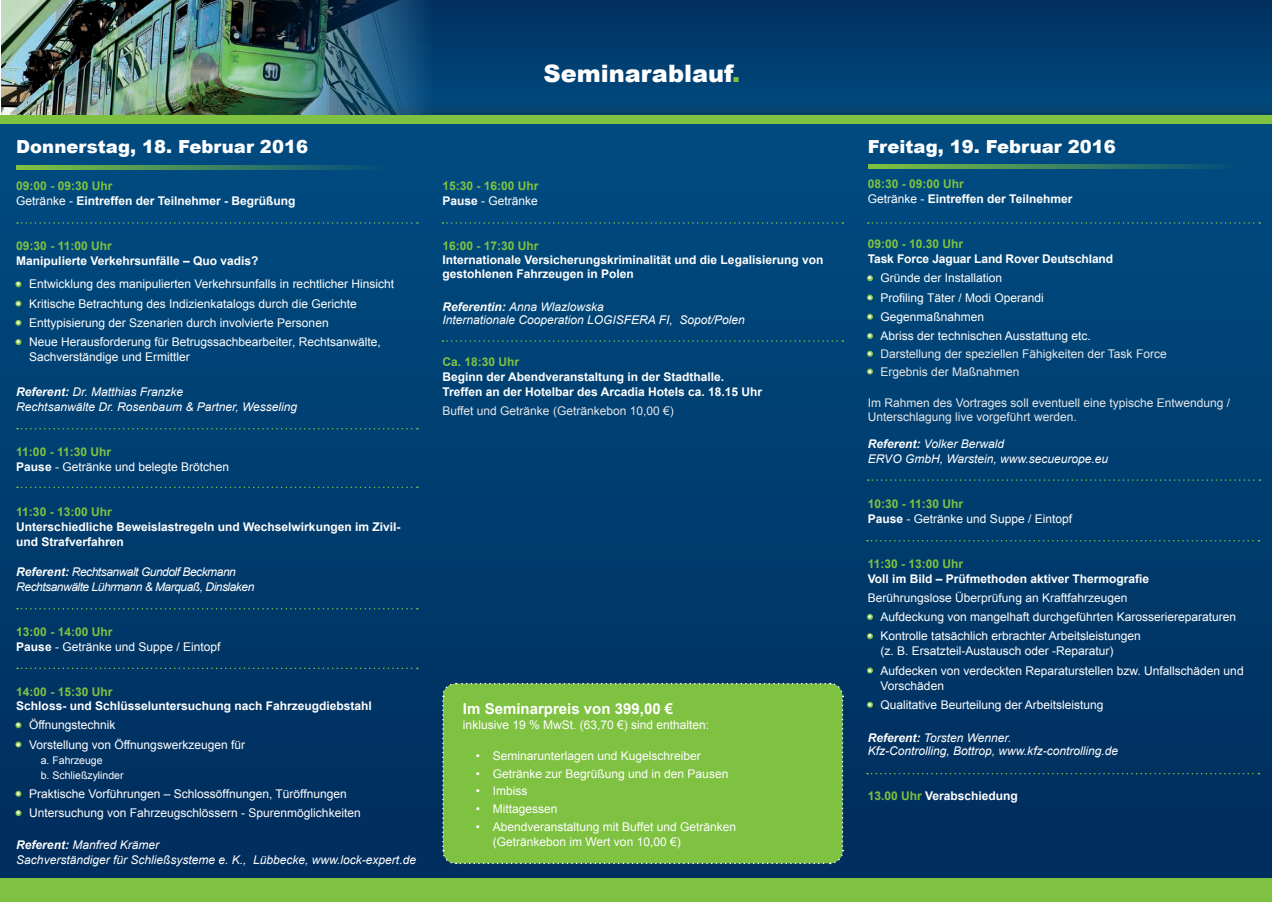
<style>
.page{position:relative;width:1272px;height:902px;background:#fff}
.page>*{position:absolute;margin:0;border:0;box-sizing:border-box;transform-origin:0 0}
.t1{font:900 24px "Arial";color:#fff}
.t2{font:900 18px "Arial";color:#fff}
.t3{font:700 15px "Arial";color:#fff}
.t4{font:12px/15px "Arial";color:#fff}
.t5{font:700 12px/15px "Arial";color:#fff}
.t6{font:italic 12px/15px "Arial";color:#fff}
.t7{font:12px/13.5px "Arial";color:#e6e7e9}
.t8{font:700 12px/15px "Arial";color:#7fc241}
.t9{font:italic 12px/15px "Arial";letter-spacing:-.04em;color:#fff}
.t10{font:10.5px/15px "Arial";color:#fff}
.s1{color:#7fc241}
.s2{font-weight:400}
.s3{font-weight:700}
.s4{font-weight:700;color:#7fc241}
.s5{color:#fff}
.s6{font-weight:400;color:#fff}
</style>
<div class="page">
<img style="left:1px;top:0;width:68px;height:115px">
<div style="left:69px;top:0;width:1202px;height:120px;background:#231f20;opacity:.75"></div>
<div style="left:0;top:122px;width:1271px;height:779px;background:linear-gradient(to bottom,#004d81,#002c5b)"></div>
<div style="left:441px;top:682px;width:403px;height:182px;background:#7fc241"></div>
<div style="left:0;top:878px;width:1271px;height:23px;background:#7fc241"></div>
<div style="left:0;top:115px;width:1271px;height:8px;background:#7fc241"></div>
<svg style="left:13px;top:279px;width:11px;height:10px"></svg>
<svg style="left:13px;top:298px;width:11px;height:11px"></svg>
<svg style="left:13px;top:317px;width:11px;height:11px"></svg>
<svg style="left:13px;top:336px;width:11px;height:11px"></svg>
<svg style="left:13px;top:719px;width:11px;height:11px"></svg>
<svg style="left:13px;top:738px;width:11px;height:11px"></svg>
<svg style="left:13px;top:788px;width:11px;height:11px"></svg>
<svg style="left:13px;top:807px;width:11px;height:11px"></svg>
<svg style="left:864px;top:272px;width:11px;height:11px"></svg>
<svg style="left:864px;top:292px;width:11px;height:11px"></svg>
<svg style="left:864px;top:311px;width:11px;height:11px"></svg>
<svg style="left:864px;top:330px;width:11px;height:11px"></svg>
<svg style="left:864px;top:348px;width:11px;height:11px"></svg>
<svg style="left:864px;top:366px;width:11px;height:11px"></svg>
<svg style="left:864px;top:611px;width:11px;height:11px"></svg>
<svg style="left:864px;top:630px;width:11px;height:11px"></svg>
<svg style="left:864px;top:664px;width:11px;height:11px"></svg>
<svg style="left:864px;top:699px;width:11px;height:11px"></svg>
<svg style="left:867px;top:164px;width:391px;height:4px;background:#3d8360"></svg>
<svg style="left:17px;top:222px;width:401px;height:2px"></svg>
<svg style="left:17px;top:428px;width:401px;height:1px"></svg>
<svg style="left:867px;top:222px;width:393px;height:2px"></svg>
<svg style="left:17px;top:486px;width:401px;height:2px"></svg>
<svg style="left:867px;top:540px;width:392px;height:1px"></svg>
<svg style="left:867px;top:479px;width:393px;height:2px"></svg>
<svg style="left:442px;top:222px;width:401px;height:2px"></svg>
<svg style="left:17px;top:667px;width:401px;height:2px"></svg>
<svg style="left:16px;top:165px;width:391px;height:4px;background:#3d8360"></svg>
<svg style="left:17px;top:608px;width:401px;height:1px"></svg>
<svg style="left:442px;top:340px;width:401px;height:2px"></svg>
<svg style="left:867px;top:772px;width:392px;height:2px"></svg>
<h2 class="t2" style="left:16px;top:137px;width:293px">Donnerstag, 18. Februar 2016</h2>
<p class="t5" style="left:16px;top:178px;width:281px"><span class="s1">09:00 - 09:30 Uhr<br></span><span class="s2">Getränke -</span> Eintreffen der Teilnehmer - Begrüßung</p>
<p class="t8" style="left:16px;top:238px;width:97px">09:30 - 11:00 Uhr</p>
<p class="t5" style="left:16px;top:253px;width:244px">Manipulierte Verkehrsunfälle – Quo vadis?</p>
<p class="t4" style="left:16px;top:277px;width:379px">• Entwicklung des manipulierten Verkehrsunfalls in rechtlicher Hinsicht</p>
<p class="t4" style="left:16px;top:296px;width:342px">• Kritische Betrachtung des Indizienkatalogs durch die Gerichte</p>
<p class="t4" style="left:16px;top:315px;width:314px">• Enttypisierung der Szenarien durch involvierte Personen</p>
<p class="t4" style="left:29px;top:334px;width:353px;text-indent:-13px">• Neue Herausforderung für Betrugssachbearbeiter, Rechtsanwälte,<br>Sachverständige und Ermittler</p>
<p class="t6" style="left:16px;top:384px;width:282px"><span class="s3">Referent:</span> Dr. Matthias Franzke<br>Rechtsanwälte Dr. Rosenbaum &amp; Partner, Wesseling</p>
<p class="t4" style="left:16px;top:444px;width:214px"><span class="s4">11:00 - 11:30 Uhr<br></span><span class="s3">Pause</span> - Getränke und belegte Brötchen</p>
<p class="t8" style="left:16px;top:504px;width:97px">11:30 - 13:00 Uhr</p>
<p class="t5" style="left:16px;top:519px;width:385px">Unterschiedliche Beweislastregeln und Wechselwirkungen im Zivil&shy;und Strafverfahren</p>
<p class="t9" style="left:16px;top:564px;width:239px"><span class="s3">Referent:</span> Rechtsanwalt Gundolf Beckmann<br>Rechtsanwälte Lührmann &amp; Marquaß, Dinslaken</p>
<p class="t4" style="left:16px;top:624px;width:206px"><span class="s4">13:00 - 14:00 Uhr<br></span><span class="s3">Pause</span> - Getränke und Suppe / Eintopf</p>
<p class="t8" style="left:16px;top:684px;width:98px">14:00 - 15:30 Uhr</p>
<p class="t5" style="left:16px;top:698px;width:357px">Schloss- und Schlüsseluntersuchung nach Fahrzeugdiebstahl</p>
<p class="t4" style="left:16px;top:717px;width:101px">• Öffnungstechnik</p>
<p class="t4" style="left:16px;top:737px;width:230px">• Vorstellung von Öffnungswerkzeugen für</p>
<p class="t10" style="left:41px;top:752px;width:84px">a. Fahrzeuge<br>b. Schließzylinder</p>
<p class="t4" style="left:16px;top:786px;width:332px">• Praktische Vorführungen – Schlossöffnungen, Türöffnungen</p>
<p class="t4" style="left:16px;top:805px;width:346px">• Untersuchung von Fahrzeugschlössern - Spurenmöglichkeiten</p>
<p class="t6" style="left:16px;top:836px;width:401px"><span class="s3">Referent:</span> Manfred Krämer<br>Sachverständiger für Schließsysteme e. K., Lübbecke, www.lock-expert.de</p>
<h1 class="t1" style="left:543px;top:60px;width:198px">Seminarablauf<span class="s1">.</span></h1>
<p class="t8" style="left:442px;top:178px;width:98px">15:30 - 16:00 Uhr<br><span class="s5">Pause</span> <span class="s6">- Getränke</span></p>
<p class="t8" style="left:442px;top:238px;width:98px">16:00 - 17:30 Uhr</p>
<p class="t5" style="left:442px;top:253px;width:382px;line-height:14.4px">Internationale Versicherungskriminalität und die Legalisierung von gestohlenen Fahrzeugen in Polen</p>
<p class="t6" style="left:442px;top:300px;width:304px;line-height:13.5px"><span class="s3">Referentin:</span> Anna Wlazlowska<br>Internationale Cooperation LOGISFERA FI, Sopot/Polen</p>
<p class="t8" style="left:442px;top:355px;width:78px">Ca. 18:30 Uhr</p>
<p class="t5" style="left:442px;top:370px;width:321px">Beginn der Abendveranstaltung in der Stadthalle.<br>Treffen an der Hotelbar des Arcadia Hotels ca. 18.15 Uhr</p>
<p class="t7" style="left:442px;top:404px;width:233px">Buffet und Getränke (Getränkebon 10,00 €)</p>
<p class="t3" style="left:463px;top:699px;width:212px">Im Seminarpreis von 399,00 €</p>
<p class="t4" style="left:463px;top:717px;width:248px">inklusive 19 % MwSt. (63,70 €) sind enthalten:</p>
<p class="t4" style="left:476px;top:748px;width:227px">• Seminarunterlagen und Kugelschreiber</p>
<p class="t4" style="left:476px;top:766px;width:254px">• Getränke zur Begrüßung und in den Pausen</p>
<p class="t4" style="left:476px;top:783px;width:53px">• Imbiss</p>
<p class="t4" style="left:476px;top:801px;width:83px">• Mittagessen</p>
<p class="t4" style="left:493px;top:819px;width:245px;text-indent:-17px">• Abendveranstaltung mit Buffet und Getränken (Getränkebon im Wert von 10,00 €)</p>
<h2 class="t2" style="left:867px;top:137px;width:249px">Freitag, 19. Februar 2016</h2>
<p class="t5" style="left:867px;top:177px;width:206px"><span class="s1">08:30 - 09:00 Uhr<br></span><span class="s2">Getränke -</span> Eintreffen der Teilnehmer</p>
<p class="t8" style="left:867px;top:237px;width:97px">09:00 - 10.30 Uhr</p>
<p class="t5" style="left:867px;top:252px;width:247px">Task Force Jaguar Land Rover Deutschland</p>
<p class="t4" style="left:867px;top:271px;width:136px">• Gründe der Installation</p>
<p class="t4" style="left:867px;top:290px;width:177px">• Profiling Täter / Modi Operandi</p>
<p class="t4" style="left:867px;top:309px;width:118px">• Gegenmaßnahmen</p>
<p class="t4" style="left:867px;top:328px;width:224px">• Abriss der technischen Ausstattung etc.</p>
<p class="t7" style="left:867px;top:347px;width:300px"><span class="s5">•</span> Darstellung der speziellen Fähigkeiten der Task Force</p>
<p class="t7" style="left:867px;top:365px;width:153px"><span class="s5">•</span> Ergebnis der Maßnahmen</p>
<p class="t7" style="left:867px;top:396px;width:364px">Im Rahmen des Vortrages soll eventuell eine typische Entwendung /<br>Unterschlagung live vorgeführt werden.</p>
<p class="t6" style="left:867px;top:436px;width:242px"><span class="s3">Referent:</span> Volker Berwald<br>ERVO GmbH, Warstein, www.secueurope.eu</p>
<p class="t4" style="left:867px;top:496px;width:206px"><span class="s4">10:30 - 11:30 Uhr<br></span><span class="s3">Pause</span> - Getränke und Suppe / Eintopf</p>
<p class="t8" style="left:867px;top:556px;width:97px">11:30 - 13:00 Uhr</p>
<p class="t5" style="left:867px;top:571px;width:283px">Voll im Bild – Prüfmethoden aktiver Thermografie</p>
<p class="t4" style="left:867px;top:590px;width:261px">Berührungslose Überprüfung an Kraftfahrzeugen</p>
<p class="t4" style="left:867px;top:609px;width:370px">• Aufdeckung von mangelhaft durchgeführten Karosseriereparaturen</p>
<p class="t4" style="left:880px;top:628px;width:262px;text-indent:-13px">• Kontrolle tatsächlich erbrachter Arbeitsleistungen (z. B. Ersatzteil-Austausch oder -Reparatur)</p>
<p class="t4" style="left:880px;top:663px;width:364px;text-indent:-13px">• Aufdecken von verdeckten Reparaturstellen bzw. Unfallschäden und<br>Vorschäden</p>
<p class="t4" style="left:867px;top:697px;width:237px">• Qualitative Beurteilung der Arbeitsleistung</p>
<p class="t6" style="left:867px;top:730px;width:252px;line-height:13.5px"><span class="s3">Referent:</span> Torsten Wenner.<br>Kfz-Controlling, Bottrop, www.kfz-controlling.de</p>
<p class="t5" style="left:867px;top:788px;width:152px"><span class="s1">13.00 Uhr</span> Verabschiedung</p>
</div>
